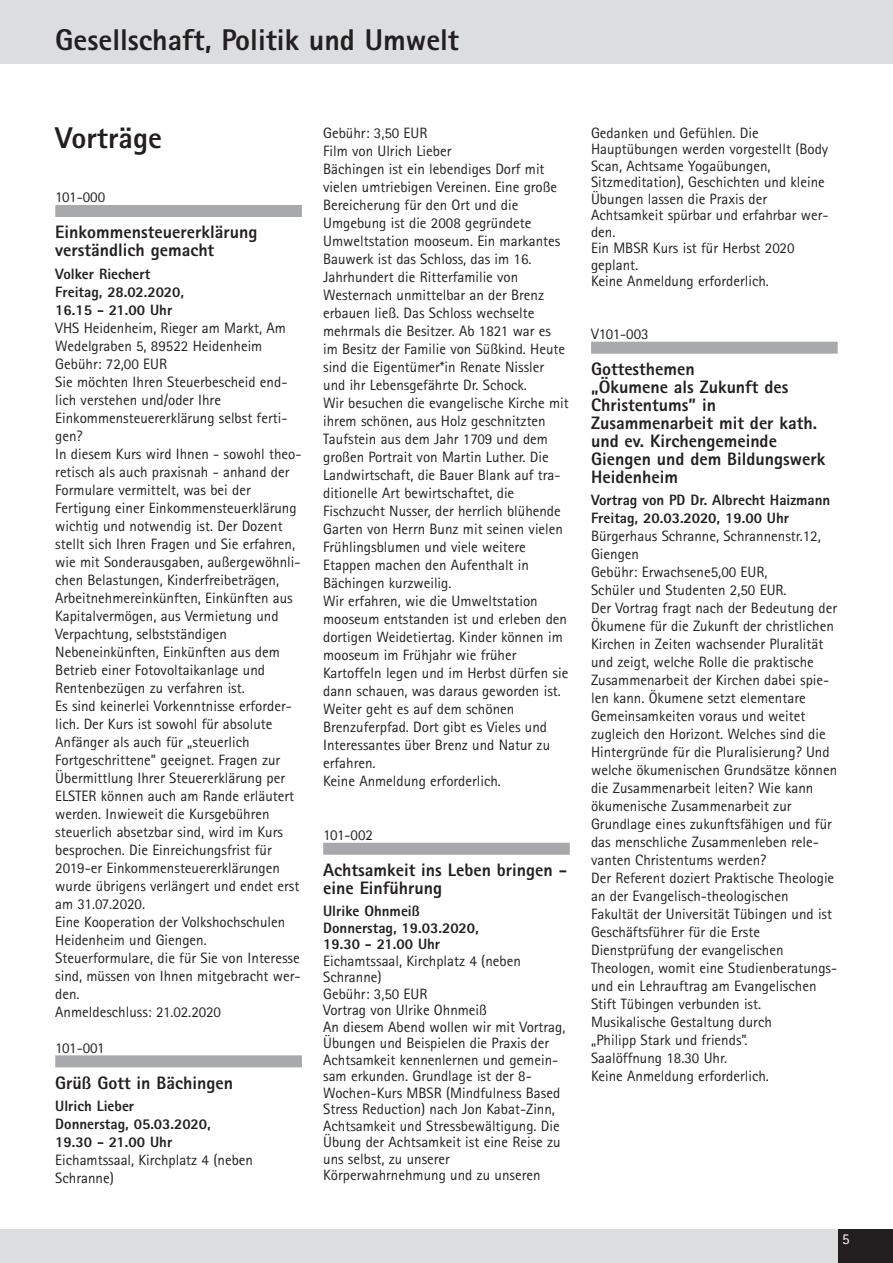
<style>
.page{position:relative;width:893px;height:1263px;background:#fff}
.page>*{position:absolute;margin:0;border:0;box-sizing:border-box;transform-origin:0 0}
.t1{font:800 30px "Rotis Sans Serif";color:#231f20}
.t2{font:800 18px/18px "Rotis Sans Serif";color:#231f20}
.t3{font:15px/18px "Rotis Sans Serif";color:#231f20}
.t4{font:800 15px/18px "Rotis Sans Serif";color:#231f20}
.t5{font:15px "Rotis Sans Serif";color:#fff}
</style>
<div class="page">
<div style="left:0;top:0;width:893px;height:64px;background:#dcdddf"></div>
<div style="left:0;top:1229px;width:893px;height:34px;background:#dcdddf"></div>
<div style="left:838px;top:1229px;width:55px;height:34px;background:#231f20"></div>
<div style="left:55px;top:205px;width:247px;height:12px;background:#a8a9ad"></div>
<div style="left:55px;top:1055px;width:247px;height:12px;background:#a8a9ad"></div>
<div style="left:323px;top:843px;width:247px;height:12px;background:#a8a9ad"></div>
<div style="left:591px;top:342px;width:247px;height:12px;background:#a8a9ad"></div>
<h1 class="t1" style="left:55px;top:30px;width:405px">Gesellschaft, Politik und Umwelt</h1>
<h1 class="t1" style="left:55px;top:128px;width:108px">Vorträge</h1>
<p class="t3" style="left:55px;top:190px;width:51px">101-000</p>
<p class="t2" style="left:55px;top:225px;width:204px">Einkommensteuererklärung verständlich gemacht</p>
<p class="t4" style="left:55px;top:266px;width:130px">Volker Riechert<br>Freitag, 28.02.2020,<br>16.15 - 21.00 Uhr</p>
<p class="t3" style="left:55px;top:320px;width:248px">VHS Heidenheim, Rieger am Markt, Am Wedelgraben 5, 89522 Heidenheim Gebühr: 72,00 EUR<br>Sie möchten Ihren Steuerbescheid end&shy;lich verstehen und/oder Ihre Einkommensteuererklärung selbst ferti&shy;gen?<br>In diesem Kurs wird Ihnen - sowohl theo&shy;retisch als auch praxisnah - anhand der Formulare vermittelt, was bei der Fertigung einer Einkommensteuerklärung wichtig und notwendig ist. Der Dozent stellt sich Ihren Fragen und Sie erfahren, wie mit Sonderausgaben, außergewöhnli&shy;chen Belastungen, Kinderfreibeträgen, Arbeitnehmereinkünften, Einkünften aus Kapitalvermögen, aus Vermietung und Verpachtung, selbstständigen Nebeneinkünften, Einkünften aus dem Betrieb einer Fotovoltaikanlage und Rentenbezügen zu verfahren ist.<br>Es sind keinerlei Vorkenntnisse erforder&shy;lich. Der Kurs ist sowohl für absolute Anfänger als auch für „steuerlich Fortgeschrittene” geeignet. Fragen zur Übermittlung Ihrer Steuererklärung per ELSTER können auch am Rande erläutert werden. Inwieweit die Kursgebühren steuerlich absetzbar sind, wird im Kurs besprochen. Die Einreichungsfrist für 2019-er Einkommensteuererklärungen wurde übrigens verlängert und endet erst am 31.07.2020.<br>Eine Kooperation der Volkshochschulen Heidenheim und Giengen.<br>Steuerformulare, die für Sie von Interesse sind, müssen von Ihnen mitgebracht wer&shy;den.<br>Anmeldeschluss: 21.02.2020</p>
<p class="t3" style="left:55px;top:1040px;width:51px">101-001</p>
<p class="t2" style="left:55px;top:1075px;width:179px">Grüß Gott in Bächingen</p>
<p class="t4" style="left:55px;top:1098px;width:157px">Ulrich Lieber<br>Donnerstag, 05.03.2020,<br>19.30 - 21.00 Uhr</p>
<p class="t3" style="left:55px;top:1152px;width:199px">Eichamtssaal, Kirchplatz 4 (neben<br>Schranne)</p>
<p class="t3" style="left:323px;top:125px;width:247px">Gebühr: 3,50 EUR<br>Film von Ulrich Lieber<br>Bächingen ist ein lebendiges Dorf mit vielen umtriebigen Vereinen. Eine große Bereicherung für den Ort und die Umgebung ist die 2008 gegründete Umweltstation mooseum. Ein markantes Bauwerk ist das Schloss, das im 16.<br>Jahrhundert die Ritterfamilie von Westernach unmittelbar an der Brenz erbauen ließ. Das Schloss wechselte mehrmals die Besitzer. Ab 1821 war es im Besitz der Familie von Süßkind. Heute sind die Eigentümer*in Renate Nissler und ihr Lebensgefährte Dr. Schock.<br>Wir besuchen die evangelische Kirche mit ihrem schönen, aus Holz geschnitzten Taufstein aus dem Jahr 1709 und dem großen Portrait von Martin Luther. Die Landwirtschaft, die Bauer Blank auf tra&shy;ditionelle Art bewirtschaftet, die Fischzucht Nusser, der herrlich blühende Garten von Herrn Bunz mit seinen vielen Frühlingsblumen und viele weitere Etappen machen den Aufenthalt in Bächingen kurzweilig.<br>Wir erfahren, wie die Umweltstation mooseum entstanden ist und erleben den dortigen Weidetiertag. Kinder können im mooseum im Frühjahr wie früher Kartoffeln legen und im Herbst dürfen sie dann schauen, was daraus geworden ist.<br>Weiter geht es auf dem schönen Brenzuferpfad. Dort gibt es Vieles und Interessantes über Brenz und Natur zu erfahren.<br>Keine Anmeldung erforderlich.</p>
<p class="t3" style="left:323px;top:827px;width:51px">101-002</p>
<p class="t2" style="left:323px;top:863px;width:245px">Achtsamkeit ins Leben bringen - eine Einführung</p>
<p class="t4" style="left:323px;top:904px;width:157px;line-height:16.5px">Ulrike Ohnmeiß<br>Donnerstag, 19.03.2020,<br>19.30 - 21.00 Uhr</p>
<p class="t3" style="left:323px;top:954px;width:244px;line-height:16.5px">Eichamtssaal, Kirchplatz 4 (neben<br>Schranne)<br>Gebühr: 3,50 EUR<br>Vortrag von Ulrike Ohnmeiß<br>An diesem Abend wollen wir mit Vortrag,<br>Übungen und Beispielen die Praxis der<br>Achtsamkeit kennenlernen und gemein&shy;sam erkunden. Grundlage ist der 8-<br>Wochen-Kurs MBSR (Mindfulness Based<br>Stress Reduction) nach Jon Kabat-Zinn,<br>Achtsamkeit und Stressbewältigung. Die<br>Übung der Achtsamkeit ist eine Reise zu uns selbst, zu unserer<br>Körperwahrnehmung und zu unseren</p>
<p class="t3" style="left:591px;top:126px;width:239px;line-height:16.5px">Gedanken und Gefühlen. Die<br>Hauptübungen werden vorgestellt (Body<br>Scan, Achtsame Yogaübungen,<br>Sitzmeditation), Geschichten und kleine<br>Übungen lassen die Praxis der<br>Achtsamkeit spürbar und erfahrbar wer&shy;den.<br>Ein MBSR Kurs ist für Herbst 2020 geplant.<br>Keine Anmeldung erforderlich.</p>
<p class="t3" style="left:591px;top:326px;width:59px">V101-003</p>
<p class="t2" style="left:591px;top:362px;width:236px">Gottesthemen<br>„Ökumene als Zukunft des<br>Christentums” in<br>Zusammenarbeit mit der kath. und ev. Kirchengemeinde<br>Giengen und dem Bildungswerk<br>Heidenheim</p>
<p class="t4" style="left:591px;top:493px;width:241px">Vortrag von PD Dr. Albrecht Haizmann<br>Freitag, 20.03.2020, 19.00 Uhr</p>
<p class="t3" style="left:591px;top:529px;width:248px">Bürgerhaus Schranne, Schrannenstr.12, Giengen<br>Gebühr: Erwachsene5,00 EUR,<br>Schüler und Studenten 2,50 EUR.<br>Der Vortrag fragt nach der Bedeutung der Ökumene für die Zukunft der christlichen Kirchen in Zeiten wachsender Pluralität und zeigt, welche Rolle die praktische Zusammenarbeit der Kirchen dabei spie&shy;len kann. Ökumene setzt elementare Gemeinsamkeiten voraus und weitet zugleich den Horizont. Welches sind die Hintergründe für die Pluralisierung? Und welche ökumenischen Grundsätze können die Zusammenarbeit leiten? Wie kann ökumenische Zusammenarbeit zur Grundlage eines zukunftsfähigen und für das menschliche Zusammenleben rele&shy;vanten Christentums werden?<br>Der Referent doziert Praktische Theologie an der Evangelisch-theologischen Fakultät der Universität Tübingen und ist Geschäftsführer für die Erste Dienstprüfung der evangelischen Theologen, womit eine Studienberatungs&shy;und ein Lehrauftrag am Evangelischen Stift Tübingen verbunden ist.<br>Musikalische Gestaltung durch<br>„Philipp Stark und friends”.<br>Saalöffnung 18.30 Uhr.<br>Keine Anmeldung erforderlich.</p>
<p class="t5" style="left:842px;top:1233px;width:9px">5</p>
</div>
